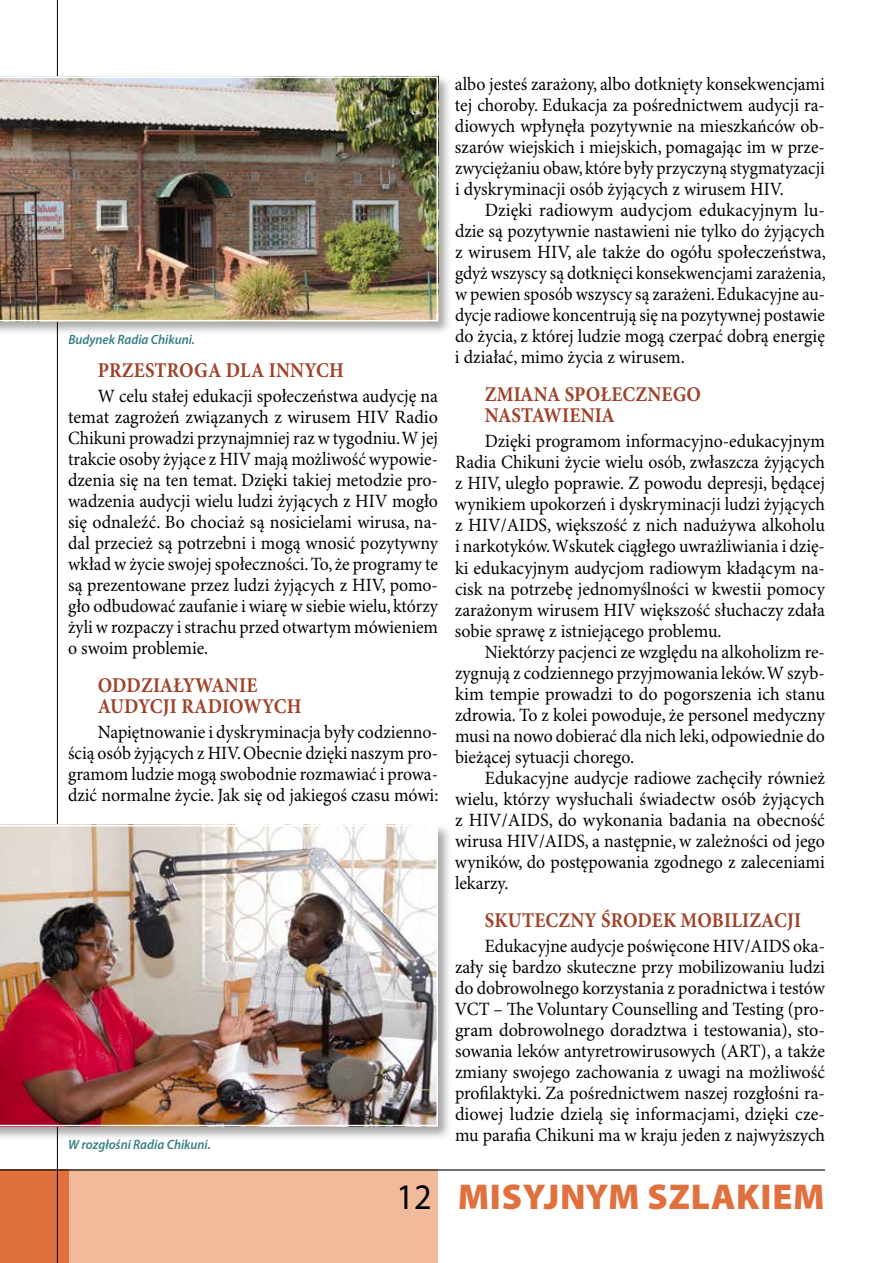
<style>
.page{position:relative;width:893px;height:1263px;background:#fff}
.page>*{position:absolute;margin:0;border:0;box-sizing:border-box;transform-origin:0 0}
.t1{font:900 36px "Myriad Pro";letter-spacing:.02em;color:#e0713e}
.t2{font:700 21px/21px "Minion Pro";letter-spacing:.01em;color:#9e4228;scale:.9 1}
.t3{font:18.75px/21px "Minion Pro";color:#000;text-align:justify;scale:.95 1}
.t4{font:18.75px/21px "Minion Pro";color:#000;text-align:justify;scale:.94 1}
.t5{font:18.75px/21px "Minion Pro";color:#000;text-align:justify}
.t6{font:italic 600 13.5px "Myriad Pro";color:#377e82;scale:.95 1}
.s1{font-weight:400;color:#000}
</style>
<div class="page">
<div style="left:68px;top:1169px;width:370px;height:94px;background:#f1bb9b"></div>
<div style="left:0;top:1169px;width:68px;height:94px;background:#e0713e"></div>
<hr style="left:0;top:1169px;width:825px;height:1px;background:#000">
<hr style="left:57px;top:0;width:1px;height:1263px;background:#000">
<div style="left:0;top:75px;width:452px;height:261px;background:#000;opacity:.35"></div>
<img style="left:0;top:77px;width:438px;height:244px">
<div style="left:0;top:823px;width:452px;height:317px;background:#000;opacity:.35"></div>
<img style="left:0;top:825px;width:438px;height:301px">
<p class="t6" style="left:68px;top:332px;width:135px">Budynek Radia Chikuni.</p>
<p class="t2" style="left:98px;top:360px;width:275px">PRZESTROGA DLA INNYCH</p>
<p class="t3" style="left:68px;top:386px;width:391px;text-indent:30px">W celu stałej edukacji społeczeństwa audycję na temat zagrożeń związanych z wirusem HIV Radio Chikuni prowadzi przynajmniej raz w tygodniu. W jej trakcie osoby żyjące z HIV mają możliwość wypowie&shy;dzenia się na ten temat. Dzięki takiej metodzie pro&shy;wadzenia audycji wielu ludzi żyjących z HIV mogło się odnaleźć. Bo chociaż są nosicielami wirusa, na&shy;dal przecież są potrzebni i mogą wnosić pozytywny wkład w życie swojej społeczności. To, że programy te są prezentowane przez ludzi żyjących z HIV, pomo&shy;gło odbudować zaufanie i wiarę w siebie wielu, którzy żyli w rozpaczy i strachu przed otwartym mówieniem o swoim problemie.</p>
<p class="t2" style="left:98px;top:675px;width:228px">ODDZIAŁYWANIE<br>AUDYCJI RADIOWYCH</p>
<p class="t3" style="left:68px;top:722px;width:391px;text-indent:30px">Napiętnowanie i dyskryminacja były codzienno&shy;ścią osób żyjących z HIV. Obecnie dzięki naszym pro&shy;gramom ludzie mogą swobodnie rozmawiać i prowa&shy;dzić normalne życie. Jak się od jakiegoś czasu mówi:</p>
<p class="t6" style="left:68px;top:1137px;width:152px">W rozgłośni Radia Chikuni.</p>
<p class="t3" style="left:455px;top:74px;width:391px">albo jesteś zarażony, albo dotknięty konsekwencjami tej choroby. Edukacja za pośrednictwem audycji ra&shy;diowych wpłynęła pozytywnie na mieszkańców ob&shy;szarów wiejskich i miejskich, pomagając im w prze&shy;zwyciężaniu obaw, które były przyczyną stygmatyzacji i dyskryminacji osób żyjących z wirusem HIV.</p>
<p class="t5" style="left:455px;top:200px;width:372px;text-indent:30px">Dzięki radiowym audycjom edukacyjnym lu&shy;dzie są pozytywnie nastawieni nie tylko do żyjących z wirusem HIV, ale także do ogółu społeczeństwa, gdyż wszyscy są dotknięci konsekwencjami zarażenia, w pewien sposób wszyscy są zarażeni. Edukacyjne au&shy;dycje radiowe koncentrują się na pozytywnej postawie do życia, z której ludzie mogą czerpać dobrą energię i działać, mimo życia z wirusem.</p>
<p class="t2" style="left:485px;top:385px;width:242px">ZMIANA SPOŁECZNEGO<br>NASTAWIENIA</p>
<p class="t3" style="left:455px;top:432px;width:391px;text-indent:30px">Dzięki programom informacyjno-edukacyjnym Radia Chikuni życie wielu osób, zwłaszcza żyjących z HIV, uległo poprawie. Z powodu depresji, będącej wynikiem upokorzeń i dyskryminacji ludzi żyjących z HIV/AIDS, większość z nich nadużywa alkoholu i narkotyków. Wskutek ciągłego uwrażliwiania i dzię&shy;ki edukacyjnym audycjom radiowym kładącym na&shy;cisk na potrzebę jednomyślności w kwestii pomocy zarażonym wirusem HIV większość słuchaczy zdała sobie sprawę z istniejącego problemu.</p>
<p class="t3" style="left:455px;top:642px;width:391px;text-indent:30px">Niektórzy pacjenci ze względu na alkoholizm re&shy;zygnują z codziennego przyjmowania leków. W szyb&shy;kim tempie prowadzi to do pogorszenia ich stanu zdrowia. To z kolei powoduje, że personel medyczny musi na nowo dobierać dla nich leki, odpowiednie do bieżącej sytuacji chorego.</p>
<p class="t3" style="left:455px;top:768px;width:391px;text-indent:30px">Edukacyjne audycje radiowe zachęciły również wielu, którzy wysłuchali świadectw osób żyjących z HIV/AIDS, do wykonania badania na obecność wirusa HIV/AIDS, a następnie, w zależności od jego wyników, do postępowania zgodnego z zaleceniami lekarzy.</p>
<p class="t2" style="left:485px;top:910px;width:353px">SKUTECZNY ŚRODEK MOBILIZACJI</p>
<p class="t4" style="left:455px;top:936px;width:395px;text-indent:30px">Edukacyjne audycje poświęcone HIV/AIDS oka&shy;zały się bardzo skuteczne przy mobilizowaniu ludzi do dobrowolnego korzystania z poradnictwa i testów VCT – The Voluntary Counselling and Testing (pro&shy;gram dobrowolnego doradztwa i testowania), sto&shy;sowania leków antyretrowirusowych (ART), a także zmiany swojego zachowania z uwagi na możliwość profilaktyki. Za pośrednictwem naszej rozgłośni ra&shy;diowej ludzie dzielą się informacjami, dzięki cze&shy;mu parafia Chikuni ma w kraju jeden z najwyższych</p>
<h1 class="t1" style="left:396px;top:1176px;width:430px"><span class="s1">12</span> MISYJNYM SZLAKIEM</h1>
</div>
